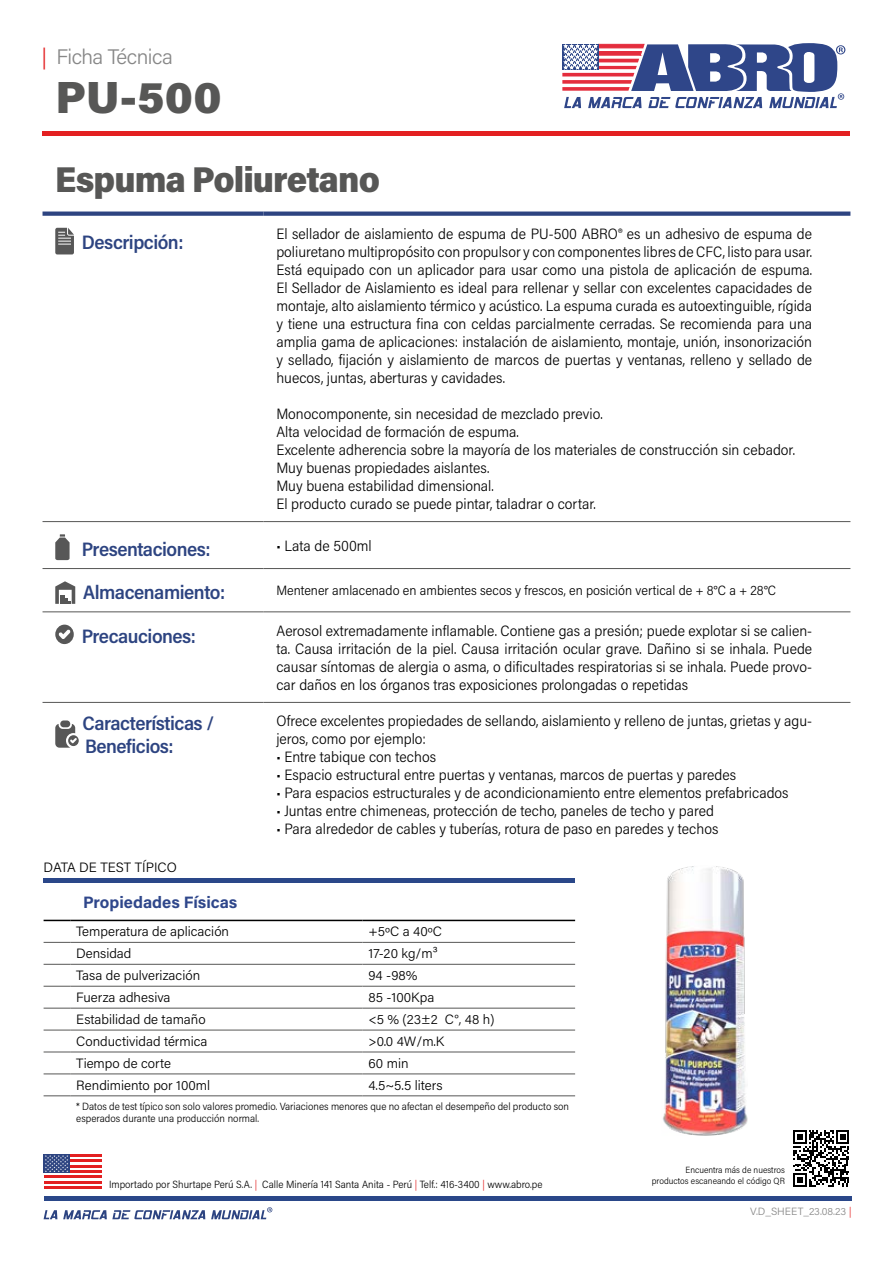
<style>
.page{position:relative;width:893px;height:1263px;background:#fff}
.page>*{position:absolute;margin:0;border:0;box-sizing:border-box;transform-origin:0 0}
.t1{font:900 45px "Acumin Pro";color:#575756}
.t2{font:900 36px "Acumin Pro Semi Cond";letter-spacing:-.025em;color:#575756}
.t3{font:300 21px "Acumin Pro";letter-spacing:-.025em;color:#878787}
.t4{font:600 19.5px/23.4px "Acumin Pro Semi Cond";letter-spacing:-.025em;color:#2d4481}
.t5{font:700 16.5px "Acumin Pro";color:#2f478b}
.t6{font:300 15px/18px "Acumin Pro Semi Cond";color:#000;text-align:justify}
.t7{font:300 13.5px "Acumin Pro";color:#000}
.t8{font:300 13.5px "Acumin Pro Semi Cond";color:#000}
.t9{font:300 10.5px/12.6px "Acumin Pro Semi Cond";color:#000}
.t10{font:300 10.5px "Acumin Pro";color:#878787}
.t11{font:300 9px/10.8px "Acumin Pro Semi Cond";color:#000;text-align:right}
.s1{color:#e32021}
.s2{font-family:"Acumin Pro Semi Cond";color:#e32021}
</style>
<div class="page">
<svg style="left:562px;top:43px;width:283px;height:65px"></svg>
<hr style="left:43px;top:521px;width:221px;height:1px;background:#575756">
<hr style="left:264px;top:521px;width:586px;height:1px;background:#575756">
<hr style="left:43px;top:568px;width:221px;height:1px;background:#575756">
<hr style="left:264px;top:568px;width:586px;height:1px;background:#575756">
<hr style="left:43px;top:611px;width:221px;height:1px;background:#575756">
<hr style="left:264px;top:611px;width:586px;height:1px;background:#575756">
<hr style="left:43px;top:702px;width:221px;height:1px;background:#575756">
<hr style="left:264px;top:702px;width:586px;height:1px;background:#575756">
<div style="left:43px;top:211px;width:221px;height:5px;background:#2d4481"></div>
<div style="left:264px;top:211px;width:586px;height:5px;background:#2d4481"></div>
<svg style="left:55px;top:228px;width:19px;height:26px"></svg>
<svg style="left:55px;top:534px;width:15px;height:26px"></svg>
<svg style="left:55px;top:581px;width:20px;height:23px"></svg>
<svg style="left:55px;top:625px;width:19px;height:19px"></svg>
<div style="left:60px;top:720px;width:10px;height:7px;background:#575757;border-radius:3px"></div>
<svg style="left:55px;top:724px;width:24px;height:24px"></svg>
<div style="left:43px;top:131px;width:807px;height:5px;background:#e32021"></div>
<div style="left:44px;top:878px;width:531px;height:5px;background:#2a4789"></div>
<hr style="left:70px;top:1154px;width:31px;height:3px;background:#e32021">
<hr style="left:70px;top:1159px;width:31px;height:3px;background:#e32021">
<hr style="left:70px;top:1165px;width:31px;height:2px;background:#e32021">
<hr style="left:70px;top:1170px;width:31px;height:3px;background:#e32021">
<hr style="left:44px;top:1175px;width:57px;height:3px;background:#e32021">
<hr style="left:44px;top:1181px;width:57px;height:2px;background:#e32021">
<hr style="left:44px;top:1186px;width:57px;height:3px;background:#e32021">
<div style="left:44px;top:1154px;width:26px;height:19px;background:#2d4481"></div>
<svg style="left:45px;top:1155px;width:23px;height:17px"></svg>
<svg style="left:44px;top:1210px;width:13px;height:9px"></svg>
<svg style="left:63px;top:1210px;width:142px;height:9px"></svg>
<svg style="left:211px;top:1207px;width:61px;height:12px"></svg>
<div style="left:44px;top:1196px;width:807px;height:5px;background:#2a4789"></div>
<svg style="left:793px;top:1130px;width:56px;height:57px"></svg>
<svg style="left:44px;top:920px;width:26px;height:1px"></svg>
<hr style="left:70px;top:920px;width:292px;height:1px;background:#000">
<hr style="left:362px;top:920px;width:213px;height:1px;background:#000">
<svg style="left:44px;top:942px;width:26px;height:1px"></svg>
<hr style="left:70px;top:942px;width:292px;height:1px;background:#575756">
<hr style="left:362px;top:942px;width:213px;height:1px;background:#575756">
<svg style="left:44px;top:964px;width:26px;height:1px"></svg>
<hr style="left:70px;top:964px;width:292px;height:1px;background:#575756">
<hr style="left:362px;top:964px;width:213px;height:1px;background:#575756">
<svg style="left:44px;top:986px;width:26px;height:1px"></svg>
<hr style="left:70px;top:986px;width:292px;height:1px;background:#575756">
<hr style="left:362px;top:986px;width:213px;height:1px;background:#575756">
<svg style="left:44px;top:1008px;width:26px;height:1px"></svg>
<hr style="left:70px;top:1008px;width:292px;height:1px;background:#575756">
<hr style="left:362px;top:1008px;width:213px;height:1px;background:#575756">
<hr style="left:362px;top:1030px;width:213px;height:1px;background:#575756">
<hr style="left:362px;top:1051px;width:213px;height:1px;background:#575756">
<hr style="left:362px;top:1073px;width:213px;height:1px;background:#575756">
<hr style="left:362px;top:1095px;width:213px;height:1px;background:#575756">
<svg style="left:44px;top:1030px;width:26px;height:1px"></svg>
<hr style="left:70px;top:1030px;width:292px;height:1px;background:#575756">
<svg style="left:44px;top:1051px;width:26px;height:1px"></svg>
<hr style="left:70px;top:1051px;width:292px;height:1px;background:#575756">
<svg style="left:44px;top:1073px;width:26px;height:1px"></svg>
<hr style="left:70px;top:1073px;width:292px;height:1px;background:#575756">
<svg style="left:44px;top:1095px;width:26px;height:1px"></svg>
<hr style="left:70px;top:1095px;width:292px;height:1px;background:#575756">
<img style="left:663px;top:866px;width:84px;height:269px">
<h3 class="t3" style="left:41px;top:42px;width:133px"><span class="s1">|</span> Ficha Técnica</h3>
<h1 class="t1" style="left:55px;top:66px;width:168px">PU-500</h1>
<h2 class="t2" style="left:55px;top:155px;width:326px">Espuma Poliuretano</h2>
<h3 class="t4" style="left:82px;top:229px;width:103px">Descripción:</h3>
<p class="t6" style="left:276px;top:224px;width:537px">El sellador de aislamiento de espuma de PU-500 ABRO® es un adhesivo de espuma de poliuretano multipropósito con propulsor y con componentes libres de CFC, listo para usar.<br>Está equipado con un aplicador para usar como una pistola de aplicación de espuma.<br>El Sellador de Aislamiento es ideal para rellenar y sellar con excelentes capacidades de montaje, alto aislamiento térmico y acústico. La espuma curada es autoextinguible, rígida y tiene una estructura fina con celdas parcialmente cerradas. Se recomienda para una amplia gama de aplicaciones: instalación de aislamiento, montaje, unión, insonorización y sellado, fijación y aislamiento de marcos de puertas y ventanas, relleno y sellado de huecos, juntas, aberturas y cavidades.</p>
<p class="t6" style="left:276px;top:404px;width:520px;text-align:left">Monocomponente, sin necesidad de mezclado previo.<br>Alta velocidad de formación de espuma.<br>Excelente adherencia sobre la mayoría de los materiales de construcción sin cebador.<br>Muy buenas propiedades aislantes.<br>Muy buena estabilidad dimensional.<br>El producto curado se puede pintar, taladrar o cortar.</p>
<h3 class="t4" style="left:82px;top:536px;width:130px">Presentaciones:</h3>
<p class="t6" style="left:276px;top:536px;width:97px">• Lata de 500ml</p>
<h3 class="t4" style="left:83px;top:580px;width:143px">Almacenamiento:</h3>
<p class="t8" style="left:276px;top:581px;width:501px">Mentener amlacenado en ambientes secos y frescos, en posición vertical de + 8°C a + 28°C</p>
<h3 class="t4" style="left:82px;top:623px;width:116px">Precauciones:</h3>
<p class="t6" style="left:276px;top:621px;width:537px">Aerosol extremadamente inflamable. Contiene gas a presión; puede explotar si se calien&shy;ta. Causa irritación de la piel. Causa irritación ocular grave. Dañino si se inhala. Puede causar síntomas de alergia o asma, o dificultades respiratorias si se inhala. Puede provo&shy;car daños en los órganos tras exposiciones prolongadas o repetidas</p>
<h3 class="t4" style="left:83px;top:710px;width:133px">Características /<br>Beneficios:</h3>
<p class="t6" style="left:276px;top:711px;width:537px">Ofrece excelentes propiedades de sellando, aislamiento y relleno de juntas, grietas y agu&shy;jeros, como por ejemplo:</p>
<p class="t6" style="left:276px;top:747px;width:161px">• Entre tabique con techos</p>
<p class="t6" style="left:276px;top:765px;width:461px">• Espacio estructural entre puertas y ventanas, marcos de puertas y paredes</p>
<p class="t6" style="left:276px;top:783px;width:514px">• Para espacios estructurales y de acondicionamiento entre elementos prefabricados</p>
<p class="t6" style="left:276px;top:801px;width:439px">• Juntas entre chimeneas, protección de techo, paneles de techo y pared</p>
<p class="t6" style="left:276px;top:819px;width:443px">• Para alrededor de cables y tuberías, rotura de paso en paredes y techos</p>
<p class="t7" style="left:44px;top:858px;width:135px">DATA DE TEST TÍPICO</p>
<p class="t5" style="left:83px;top:890px;width:156px">Propiedades Físicas</p>
<p class="t7" style="left:76px;top:922px;width:154px">Temperatura de aplicación</p>
<p class="t7" style="left:368px;top:922px;width:75px">+5ºC a 40ºC</p>
<p class="t7" style="left:76px;top:944px;width:57px">Densidad</p>
<p class="t7" style="left:368px;top:944px;width:71px">17-20 kg/m³</p>
<p class="t7" style="left:76px;top:966px;width:125px">Tasa de pulverización</p>
<p class="t7" style="left:368px;top:966px;width:50px">94 -98%</p>
<p class="t7" style="left:76px;top:988px;width:96px">Fuerza adhesiva</p>
<p class="t7" style="left:368px;top:988px;width:67px">85 -100Kpa</p>
<p class="t7" style="left:76px;top:1010px;width:131px">Estabilidad de tamaño</p>
<p class="t7" style="left:368px;top:1010px;width:127px">&lt;5 % (23±2 C°, 48 h)</p>
<p class="t7" style="left:76px;top:1032px;width:133px">Conductividad térmica</p>
<p class="t7" style="left:368px;top:1032px;width:77px">&gt;0.0 4W/m.K</p>
<p class="t7" style="left:76px;top:1054px;width:96px">Tiempo de corte</p>
<p class="t7" style="left:368px;top:1054px;width:42px">60 min</p>
<p class="t7" style="left:76px;top:1076px;width:135px">Rendimiento por 100ml</p>
<p class="t7" style="left:368px;top:1076px;width:76px">4.5~5.5 liters</p>
<p class="t9" style="left:76px;top:1099px;width:494px">* Datos de test típico son solo valores promedio. Variaciones menores que no afectan el desempeño del producto son esperados durante una producción normal.</p>
<p class="t9" style="left:109px;top:1177px;width:435px">Importado por Shurtape Perú S.A. <span class="s1">|</span> Calle Minería 141 Santa Anita - Perú <span class="s1">|</span> Telf.: 416-3400 <span class="s1">|</span> www.abro.pe</p>
<p class="t11" style="left:652px;top:1164px;width:135px">Encuentra más de nuestros productos escaneando el código QR</p>
<p class="t10" style="left:750px;top:1204px;width:103px">V.D_SHEET_23.08.23 <span class="s2">|</span></p>
</div>
